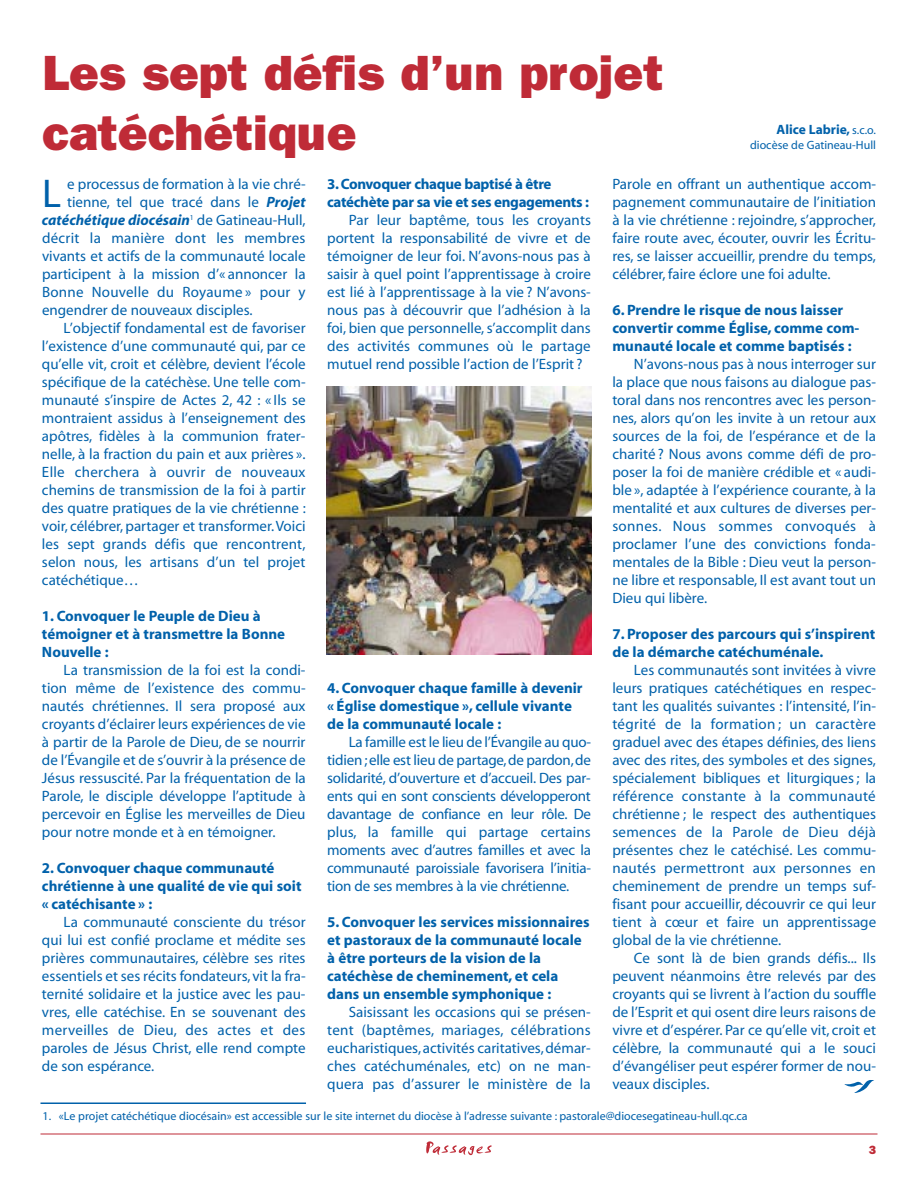
<style>
.page{position:relative;width:918px;height:1188px;background:#fff}
.page>*{position:absolute;margin:0;border:0;box-sizing:border-box;transform-origin:0 0}
.t1{font:800 49.8px/59.7px "Franklin Gothic";color:#bf2b37}
.t2{font:40.35px "Myriad";color:#0161aa}
.t3{font:15px/18px "Myriad";color:#0161aa;text-align:justify}
.t4{font:700 15px/18px "Myriad";color:#0161aa}
.t5{font:700 15px/18px "Myriad";letter-spacing:-.02em;color:#0161aa}
.t6{font:15px "Myriad";letter-spacing:.02em;color:#0161aa}
.t7{font:italic 700 15px "Myriad";color:#0161aa}
.t8{font:700 13.5px "Myriad";color:#0161aa}
.t9{font:12px "Myriad";color:#0161aa}
.t10{font:800 12px "Franklin Gothic";color:#bf2b37}
.s1{font-weight:400;font-size:12px}
.s2{font-weight:700;font-style:italic}
.s3{font-weight:400;font-style:normal}
</style>
<div class="page">
<hr style="left:40px;top:1134px;width:838px;height:1px;background:#bf2b37">
<svg style="left:426px;top:1141px;width:66px;height:14px"></svg>
<svg style="left:844px;top:1080px;width:30px;height:13px"></svg>
<hr style="left:40px;top:1102px;width:266px;height:2px;background:#0161aa">
<img style="left:326px;top:387px;width:266px;height:268px">
<h1 class="t1" style="left:42px;top:47px;width:623px">Les sept défis d’un projet catéchétique</h1>
<p class="t8" style="left:777px;top:124px;width:101px">Alice Labrie, <span class="s1">s.c.o.</span></p>
<p class="t9" style="left:750px;top:140px;width:127px">diocèse de Gatineau-Hull</p>
<h2 class="t2" style="left:42px;top:178px;width:21px">L</h2>
<p class="t3" style="left:67px;top:176px;width:240px">e processus de formation à la vie chré-</p>
<p class="t3" style="left:612px;top:176px;width:265px">Parole en offrant un authentique accom&shy;pagnement communautaire de l’initiation à la vie chrétienne : rejoindre, s’approcher, faire route avec, écouter, ouvrir les Écritu&shy;res, se laisser accueillir, prendre du temps, célébrer, faire éclore une foi adulte.</p>
<p class="t4" style="left:612px;top:302px;width:249px">6. Prendre le risque de nous laisser convertir comme Église, comme com&shy;munauté locale et comme baptisés :</p>
<p class="t3" style="left:612px;top:356px;width:265px;text-indent:22px">N’avons-nous pas à nous interroger sur la place que nous faisons au dialogue pas&shy;toral dans nos rencontres avec les person&shy;nes, alors qu’on les invite à un retour aux sources de la foi, de l’espérance et de la charité ? Nous avons comme défi de pro&shy;poser la foi de manière crédible et « audi&shy;ble », adaptée à l’expérience courante, à la mentalité et aux cultures de diverses per&shy;sonnes. Nous sommes convoqués à proclamer l’une des convictions fonda&shy;mentales de la Bible : Dieu veut la person&shy;ne libre et responsable, Il est avant tout un Dieu qui libère.</p>
<p class="t4" style="left:612px;top:626px;width:264px">7. Proposer des parcours qui s’inspirent de la démarche catéchuménale.</p>
<p class="t3" style="left:612px;top:662px;width:265px;text-indent:22px">Les communautés sont invitées à vivre leurs pratiques catéchétiques en respec&shy;tant les qualités suivantes : l’intensité, l’in&shy;tégrité de la formation ; un caractère graduel avec des étapes définies, des liens avec des rites, des symboles et des signes, spécialement bibliques et liturgiques ; la référence constante à la communauté chrétienne ; le respect des authentiques semences de la Parole de Dieu déjà présentes chez le catéchisé. Les commu&shy;nautés permettront aux personnes en cheminement de prendre un temps suf&shy;fisant pour accueillir, découvrir ce qui leur tient à cœur et faire un apprentissage global de la vie chrétienne.</p>
<p class="t3" style="left:612px;top:950px;width:265px;text-indent:22px">Ce sont là de bien grands défis... Ils peuvent néanmoins être relevés par des croyants qui se livrent à l’action du souffle de l’Esprit et qui osent dire leurs raisons de vivre et d’espérer. Par ce qu’elle vit, croit et célèbre, la communauté qui a le souci d’évangéliser peut espérer former de nou&shy;veaux disciples.</p>
<p class="t9" style="left:43px;top:1112px;width:707px">1. «Le projet catéchétique diocésain» est accessible sur le site internet du diocèse à l’adresse suivante : pastorale@diocesegatineau-hull.qc.ca</p>
<p class="t5" style="left:327px;top:176px;width:263px">3. Convoquer chaque baptisé à être catéchète par sa vie et ses engagements :</p>
<p class="t3" style="left:327px;top:212px;width:265px;text-indent:22px">Par leur baptême, tous les croyants portent la responsabilité de vivre et de témoigner de leur foi. N’avons-nous pas à saisir à quel point l’apprentissage à croire est lié à l’apprentissage à la vie ? N’avons&shy;nous pas à découvrir que l’adhésion à la foi, bien que personnelle, s’accomplit dans des activités communes où le partage mutuel rend possible l’action de l’Esprit ?</p>
<p class="t3" style="left:67px;top:194px;width:240px">tienne, tel que tracé dans le <span class="s2">Projet</span></p>
<p class="t7" style="left:42px;top:214px;width:265px">catéchétique diocésain<sup>1</sup> <span class="s3">de Gatineau-Hull,</span></p>
<p class="t6" style="left:42px;top:232px;width:265px">décrit la manière dont les membres</p>
<p class="t3" style="left:42px;top:248px;width:265px">vivants et actifs de la communauté locale</p>
<p class="t3" style="left:42px;top:266px;width:265px">participent à la mission d’« annoncer la</p>
<p class="t3" style="left:42px;top:284px;width:265px">Bonne Nouvelle du Royaume » pour y</p>
<p class="t3" style="left:42px;top:302px;width:212px">engendrer de nouveaux disciples.</p>
<p class="t3" style="left:64px;top:320px;width:244px">L’objectif fondamental est de favoriser</p>
<p class="t3" style="left:42px;top:338px;width:265px">l’existence d’une communauté qui, par ce</p>
<p class="t3" style="left:42px;top:356px;width:265px">qu’elle vit, croit et célèbre, devient l’école</p>
<p class="t3" style="left:42px;top:374px;width:265px">spécifique de la catéchèse. Une telle com-</p>
<p class="t3" style="left:42px;top:392px;width:265px">munauté s’inspire de Actes 2, 42 : « Ils se</p>
<p class="t3" style="left:42px;top:410px;width:265px">montraient assidus à l’enseignement des</p>
<p class="t3" style="left:42px;top:428px;width:265px">apôtres, fidèles à la communion frater-</p>
<p class="t3" style="left:42px;top:446px;width:265px">nelle, à la fraction du pain et aux prières ».</p>
<p class="t6" style="left:42px;top:466px;width:265px">Elle cherchera à ouvrir de nouveaux</p>
<p class="t3" style="left:42px;top:482px;width:265px">chemins de transmission de la foi à partir</p>
<p class="t3" style="left:42px;top:500px;width:265px">des quatre pratiques de la vie chrétienne :</p>
<p class="t3" style="left:42px;top:518px;width:265px">voir, célébrer, partager et transformer.Voici</p>
<p class="t3" style="left:42px;top:536px;width:265px">les sept grands défis que rencontrent,</p>
<p class="t3" style="left:42px;top:554px;width:265px">selon nous, les artisans d’un tel projet</p>
<p class="t3" style="left:42px;top:572px;width:98px">catéchétique…</p>
<p class="t4" style="left:42px;top:608px;width:245px">1. Convoquer le Peuple de Dieu à témoigner et à transmettre la Bonne<br>Nouvelle :</p>
<p class="t3" style="left:42px;top:662px;width:265px;text-indent:22px">La transmission de la foi est la condi&shy;tion même de l’existence des commu&shy;nautés chrétiennes. Il sera proposé aux croyants d’éclairer leurs expériences de vie à partir de la Parole de Dieu, de se nourrir de l’Évangile et de s’ouvrir à la présence de Jésus ressuscité. Par la fréquentation de la Parole, le disciple développe l’aptitude à percevoir en Église les merveilles de Dieu pour notre monde et à en témoigner.</p>
<p class="t4" style="left:42px;top:860px;width:261px">2. Convoquer chaque communauté chrétienne à une qualité de vie qui soit « catéchisante » :</p>
<p class="t3" style="left:42px;top:914px;width:265px;text-indent:22px">La communauté consciente du trésor qui lui est confié proclame et médite ses prières communautaires, célèbre ses rites essentiels et ses récits fondateurs, vit la fra&shy;ternité solidaire et la justice avec les pau&shy;vres, elle catéchise. En se souvenant des merveilles de Dieu, des actes et des paroles de Jésus Christ, elle rend compte de son espérance.</p>
<p class="t4" style="left:327px;top:680px;width:257px">4. Convoquer chaque famille à devenir « Église domestique », cellule vivante de la communauté locale :</p>
<p class="t3" style="left:327px;top:734px;width:265px;text-indent:22px">La famille est le lieu de l’Évangile au quo&shy;tidien ; elle est lieu de partage,de pardon,de solidarité, d’ouverture et d’accueil. Des par&shy;ents qui en sont conscients développeront davantage de confiance en leur rôle. De plus, la famille qui partage certains moments avec d’autres familles et avec la communauté paroissiale favorisera l’initia&shy;tion de ses membres à la vie chrétienne.</p>
<p class="t4" style="left:327px;top:914px;width:264px">5. Convoquer les services missionnaires et pastoraux de la communauté locale à être porteurs de la vision de la catéchèse de cheminement, et cela dans un ensemble symphonique :</p>
<p class="t3" style="left:327px;top:1004px;width:265px;text-indent:22px">Saisissant les occasions qui se présen&shy;tent (baptêmes, mariages, célébrations eucharistiques, activités caritatives, démar&shy;ches catéchuménales, etc) on ne man&shy;quera pas d’assurer le ministère de la</p>
<p class="t10" style="left:869px;top:1146px;width:9px">3</p>
</div>
